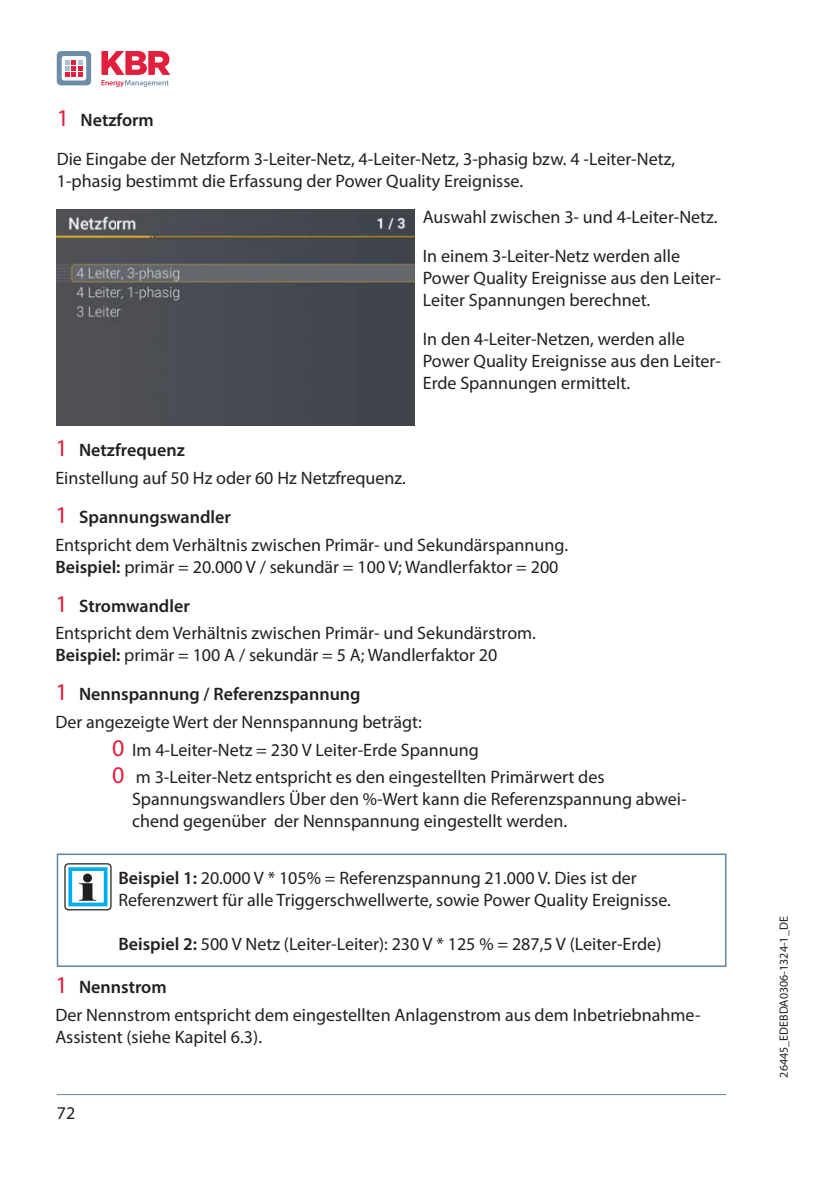
<style>
.page{position:relative;width:840px;height:1191px;background:#fff}
.page>*{position:absolute;margin:0;border:0;box-sizing:border-box;transform-origin:0 0}
.Copytext_ohne_Einzug{font:18px/22px "Myriad Pro";color:#231f20}
.Copytext_ohne_Einzug_2_Taulatoren{font:18px/22px "Myriad Pro";color:#231f20}
.Copytext_ohne_Einzug-2{font:600 18px "Myriad Pro";color:#231f20}
.t1{font:12px "Myriad Pro";color:#231f20}
.s1{font-weight:400;font-size:24px;color:#e41c3b}
.s2{font-weight:600}
.s3{font-size:24px;color:#e41c3b}
</style>
<div class="page">
<hr style="left:57px;top:1094px;width:669px;height:1px;background:#6085a0">
<svg style="left:57px;top:51px;width:34px;height:34px"></svg>
<svg style="left:101px;top:51px;width:69px;height:36px"></svg>
<div style="left:57px;top:853px;width:669px;height:114px;border:2px solid #6085a0"></div>
<div style="left:64px;top:863px;width:47px;height:47px;border:1px solid #231f20;border-radius:4px"></div>
<svg style="left:79px;top:883px;width:16px;height:17px"></svg>
<div style="left:83px;top:873px;width:9px;height:9px;background:#231f20;border-radius:50%"></div>
<div style="left:68px;top:867px;width:39px;height:39px;border:4px solid #00aeef"></div>
<img style="left:57px;top:210px;width:357px;height:215px">
<p class="Copytext_ohne_Einzug-2" style="left:57px;top:108px;width:99px"><span class="s1">1</span> Netzform</p>
<p class="Copytext_ohne_Einzug" style="left:57px;top:147px;width:619px">Die Eingabe der Netzform 3-Leiter-Netz, 4-Leiter-Netz, 3-phasig bzw. 4 -Leiter-Netz,<br>1-phasig bestimmt die Erfassung der Power Quality Ereignisse.</p>
<p class="Copytext_ohne_Einzug" style="left:422px;top:206px;width:296px">Auswahl zwischen 3- und 4-Leiter-Netz.</p>
<p class="Copytext_ohne_Einzug" style="left:422px;top:245px;width:299px">In einem 3-Leiter-Netz werden alle<br>Power Quality Ereignisse aus den Leiter-<br>Leiter Spannungen berechnet.</p>
<p class="Copytext_ohne_Einzug" style="left:422px;top:328px;width:299px">In den 4-Leiter-Netzen, werden alle<br>Power Quality Ereignisse aus den Leiter-<br>Erde Spannungen ermittelt.</p>
<p class="Copytext_ohne_Einzug-2" style="left:55px;top:438px;width:131px"><span class="s1">1</span> Netzfrequenz</p>
<p class="Copytext_ohne_Einzug" style="left:55px;top:466px;width:352px">Einstellung auf 50 Hz oder 60 Hz Netzfrequenz.</p>
<p class="Copytext_ohne_Einzug-2" style="left:55px;top:505px;width:177px"><span class="s1">1</span> Spannungswandler</p>
<p class="Copytext_ohne_Einzug" style="left:55px;top:533px;width:514px">Entspricht dem Verhältnis zwischen Primär- und Sekundärspannung.<br><span class="s2">Beispiel:</span> primär = 20.000 V / sekundär = 100 V; Wandlerfaktor = 200</p>
<p class="Copytext_ohne_Einzug-2" style="left:55px;top:594px;width:136px"><span class="s1">1</span> Stromwandler</p>
<p class="Copytext_ohne_Einzug" style="left:55px;top:622px;width:482px">Entspricht dem Verhältnis zwischen Primär- und Sekundärstrom.<br><span class="s2">Beispiel:</span> primär = 100 A / sekundär = 5 A; Wandlerfaktor 20</p>
<p class="Copytext_ohne_Einzug-2" style="left:55px;top:682px;width:306px"><span class="s1">1</span> Nennspannung / Referenzspannung</p>
<p class="Copytext_ohne_Einzug" style="left:55px;top:710px;width:368px">Der angezeigte Wert der Nennspannung beträgt:</p>
<p class="Copytext_ohne_Einzug_2_Taulatoren" style="left:112px;top:738px;width:368px"><span class="s3">0</span> Im 4-Leiter-Netz = 230 V Leiter-Erde Spannung</p>
<p class="Copytext_ohne_Einzug_2_Taulatoren" style="left:132px;top:766px;width:555px;text-indent:-20px"><span class="s3">0</span> m 3-Leiter-Netz entspricht es den eingestellten Primärwert des<br>Spannungswandlers Über den %-Wert kann die Referenzspannung abwei&shy;chend gegenüber der Nennspannung eingestellt werden.</p>
<p class="Copytext_ohne_Einzug" style="left:118px;top:866px;width:553px"><span class="s2">Beispiel 1:</span> 20.000 V * 105% = Referenzspannung 21.000 V. Dies ist der<br>Referenzwert für alle Triggerschwellwerte, sowie Power Quality Ereignisse.</p>
<p class="Copytext_ohne_Einzug" style="left:118px;top:932px;width:544px"><span class="s2">Beispiel 2:</span> 500 V Netz (Leiter-Leiter): 230 V * 125 % = 287,5 V (Leiter-Erde)</p>
<p class="Copytext_ohne_Einzug-2" style="left:55px;top:976px;width:113px"><span class="s1">1</span> Nennstrom</p>
<p class="Copytext_ohne_Einzug" style="left:55px;top:1003px;width:646px">Der Nennstrom entspricht dem eingestellten Anlagenstrom aus dem Inbetriebnahme-<br>Assistent (siehe Kapitel 6.3).</p>
<p class="Copytext_ohne_Einzug_2_Taulatoren" style="left:57px;top:1102px;width:20px">72</p>
<p class="t1" style="left:775px;top:1077px;width:162px;rotate:-90deg">26445_EDEBDA0306-1324-1_DE</p>
</div>
